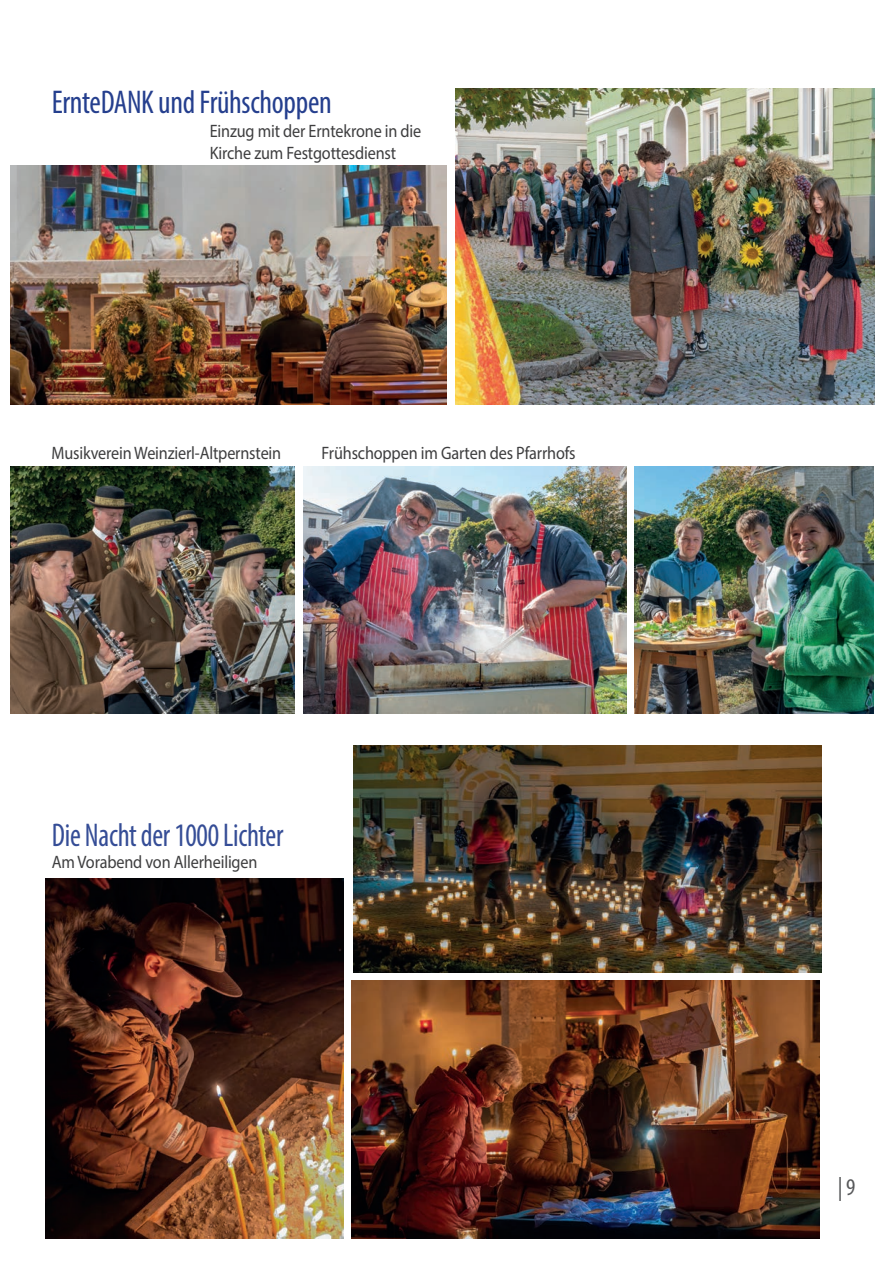
<style>
.page{position:relative;width:893px;height:1263px;background:#fff}
.page>*{position:absolute;margin:0;border:0;box-sizing:border-box;transform-origin:0 0}
.Ü_Myriad_16_Semibold_80{font:condensed 33px "Myriad Pro";letter-spacing:-.01em;color:#253f8e;scale:.95 1}
.Unterschrift_rechtsbündig{font:condensed 33px "Myriad Pro";letter-spacing:-.01em;color:#354d96;scale:.9 1}
.t1{font:condensed 24px "Myriad Pro";color:#57585a}
.Unterschrift_rechtsbündig-2{font:18px/21.6px "Myriad Pro";letter-spacing:-.01em;color:#3e3e3f;scale:.9 1}
</style>
<div class="page">
<img style="left:455px;top:89px;width:420px;height:315px">
<img style="left:303px;top:466px;width:323px;height:247px">
<img style="left:635px;top:466px;width:238px;height:247px">
<img style="left:11px;top:166px;width:435px;height:238px">
<img style="left:353px;top:745px;width:468px;height:227px">
<img style="left:352px;top:981px;width:468px;height:257px">
<img style="left:46px;top:878px;width:297px;height:360px">
<img style="left:11px;top:466px;width:284px;height:247px">
<p class="Ü_Myriad_16_Semibold_80" style="left:52px;top:83px;width:296px">ErnteDANK und Frühschoppen</p>
<p class="Unterschrift_rechtsbündig-2" style="left:210px;top:120px;width:237px">Einzug mit der Erntekrone in die<br>Kirche zum Festgottesdienst</p>
<p class="Unterschrift_rechtsbündig-2" style="left:52px;top:442px;width:257px">Musikverein Weinzierl-Altpernstein</p>
<p class="Unterschrift_rechtsbündig-2" style="left:322px;top:442px;width:284px">Frühschoppen im Garten des Pfarrhofs</p>
<p class="Unterschrift_rechtsbündig" style="left:52px;top:815px;width:259px">Die Nacht der 1000 Lichter</p>
<p class="Unterschrift_rechtsbündig-2" style="left:52px;top:850px;width:230px">Am Vorabend von Allerheiligen</p>
<h2 class="t1" style="left:838px;top:1172px;width:19px">| 9</h2>
</div>
